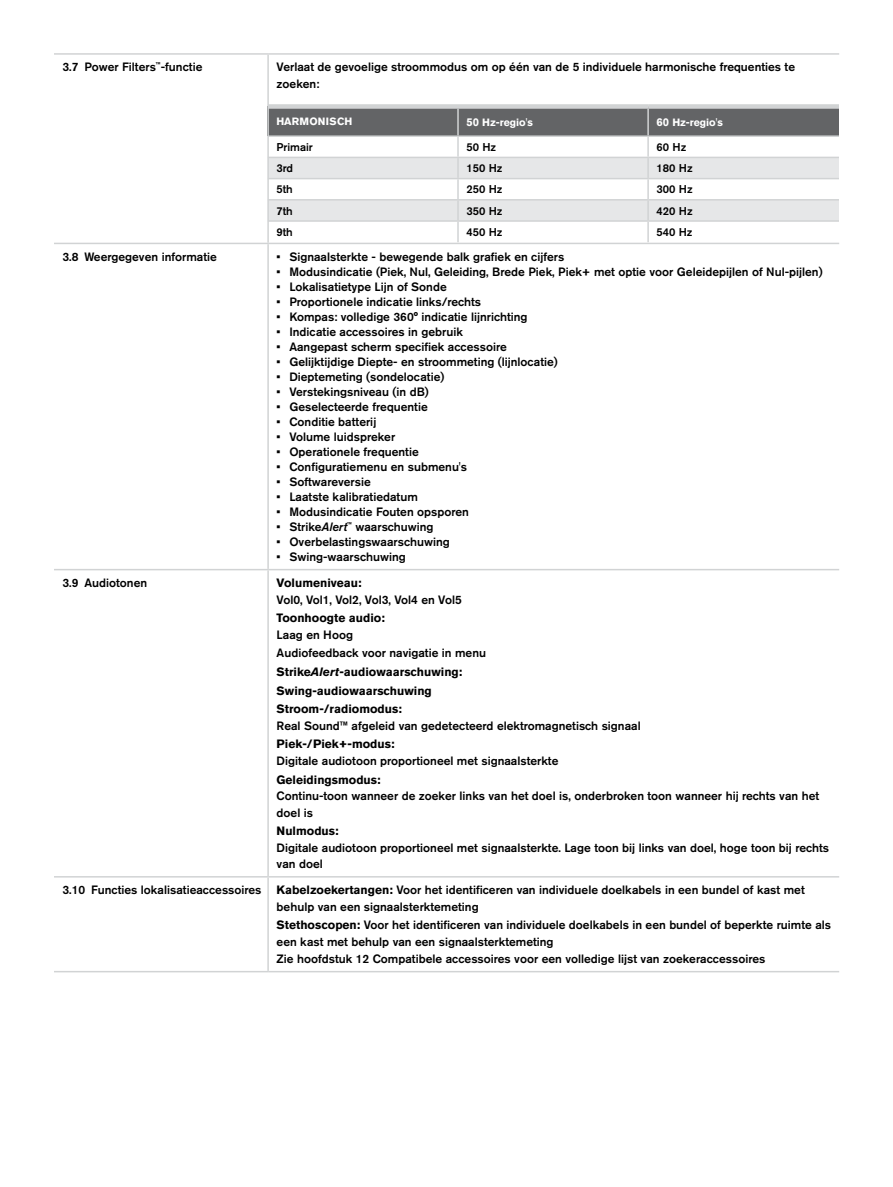
<style>
.page{position:relative;width:893px;height:1187px;background:#fff}
.page>*{position:absolute;margin:0;border:0;box-sizing:border-box;transform-origin:0 0}
.t1{font:500 12px/16.5px "Akzidenz Grotesk BE";color:#000}
.t2{font:700 12px/18.6px "Akzidenz Grotesk BE";color:#000}
.t3{font:500 11.25px "Akzidenz Grotesk BE";color:#000}
.t4{font:700 10.5px "Akzidenz Grotesk BE";color:#fff}
.t5{font:700 10.5px "Akzidenz Grotesk BE";letter-spacing:.02em;color:#fff}
.s1{font-size:11.25px}
.s2{font-style:italic}
.s3{font-weight:500}
.s4{font-weight:700}
</style>
<div class="page">
<div style="left:268px;top:106px;width:190px;height:30px;background:#636466"></div>
<div style="left:459px;top:109px;width:380px;height:26px;background:#636466"></div>
<svg style="left:269px;top:158px;width:570px;height:62px"></svg>
<hr style="left:457px;top:109px;width:2px;height:26px;background:#d1d3d4">
<hr style="left:647px;top:109px;width:2px;height:26px;background:#d1d3d4">
<hr style="left:457px;top:137px;width:2px;height:20px;background:#d1d3d4">
<hr style="left:647px;top:137px;width:2px;height:20px;background:#d1d3d4">
<hr style="left:268px;top:157px;width:190px;height:1px;background:#d1d3d4">
<hr style="left:458px;top:157px;width:190px;height:1px;background:#d1d3d4">
<hr style="left:457px;top:158px;width:2px;height:20px;background:#d1d3d4">
<hr style="left:648px;top:157px;width:191px;height:1px;background:#d1d3d4">
<hr style="left:647px;top:158px;width:2px;height:20px;background:#d1d3d4">
<hr style="left:268px;top:178px;width:190px;height:1px;background:#d1d3d4">
<hr style="left:458px;top:178px;width:190px;height:1px;background:#d1d3d4">
<hr style="left:457px;top:179px;width:2px;height:20px;background:#d1d3d4">
<hr style="left:648px;top:178px;width:191px;height:1px;background:#d1d3d4">
<hr style="left:647px;top:179px;width:2px;height:20px;background:#d1d3d4">
<hr style="left:268px;top:199px;width:190px;height:1px;background:#d1d3d4">
<hr style="left:458px;top:199px;width:190px;height:1px;background:#d1d3d4">
<hr style="left:457px;top:200px;width:2px;height:20px;background:#d1d3d4">
<hr style="left:648px;top:199px;width:191px;height:1px;background:#d1d3d4">
<hr style="left:647px;top:200px;width:2px;height:20px;background:#d1d3d4">
<hr style="left:268px;top:220px;width:190px;height:2px;background:#d1d3d4">
<hr style="left:458px;top:220px;width:190px;height:2px;background:#d1d3d4">
<hr style="left:457px;top:222px;width:2px;height:20px;background:#d1d3d4">
<hr style="left:648px;top:220px;width:191px;height:2px;background:#d1d3d4">
<hr style="left:647px;top:222px;width:2px;height:20px;background:#d1d3d4">
<hr style="left:268px;top:135px;width:190px;height:2px;background:#d1d3d4">
<hr style="left:458px;top:135px;width:190px;height:2px;background:#d1d3d4">
<hr style="left:648px;top:135px;width:191px;height:2px;background:#d1d3d4">
<div style="left:268px;top:104px;width:190px;height:5px;background:#d1d3d4"></div>
<div style="left:458px;top:104px;width:190px;height:5px;background:#d1d3d4"></div>
<div style="left:648px;top:104px;width:191px;height:5px;background:#d1d3d4"></div>
<hr style="left:54px;top:53px;width:214px;height:2px;background:#d1d3d4">
<hr style="left:268px;top:53px;width:571px;height:2px;background:#d1d3d4">
<hr style="left:267px;top:55px;width:2px;height:188px;background:#d1d3d4">
<hr style="left:54px;top:243px;width:214px;height:1px;background:#d1d3d4">
<hr style="left:268px;top:243px;width:571px;height:1px;background:#d1d3d4">
<hr style="left:267px;top:244px;width:2px;height:325px;background:#d1d3d4">
<hr style="left:54px;top:569px;width:214px;height:1px;background:#d1d3d4">
<hr style="left:268px;top:569px;width:571px;height:1px;background:#d1d3d4">
<hr style="left:267px;top:570px;width:2px;height:306px;background:#d1d3d4">
<hr style="left:54px;top:876px;width:214px;height:1px;background:#d1d3d4">
<hr style="left:268px;top:876px;width:571px;height:1px;background:#d1d3d4">
<hr style="left:267px;top:877px;width:2px;height:93px;background:#d1d3d4">
<hr style="left:54px;top:970px;width:214px;height:2px;background:#d1d3d4">
<hr style="left:268px;top:970px;width:571px;height:2px;background:#d1d3d4">
<p class="t1" style="left:63px;top:59px;width:141px">3.7 Power Filters<sup>™</sup>-functie</p>
<p class="t1" style="left:277px;top:59px;width:520px">Verlaat de gevoelige stroommodus om op één van de 5 individuele harmonische frequenties te zoeken:</p>
<p class="t5" style="left:276px;top:115px;width:77px">HARMONISCH</p>
<p class="t4" style="left:466px;top:116px;width:68px"><span class="s1">50</span> Hz-regio's</p>
<p class="t4" style="left:657px;top:116px;width:68px"><span class="s1">60</span> Hz-regio's</p>
<p class="t3" style="left:276px;top:140px;width:38px">Primair</p>
<p class="t3" style="left:466px;top:140px;width:31px">50 Hz</p>
<p class="t3" style="left:657px;top:140px;width:31px">60 Hz</p>
<p class="t3" style="left:276px;top:161px;width:18px">3rd</p>
<p class="t3" style="left:466px;top:161px;width:38px">150 Hz</p>
<p class="t3" style="left:657px;top:161px;width:38px">180 Hz</p>
<p class="t3" style="left:276px;top:182px;width:18px">5th</p>
<p class="t3" style="left:466px;top:182px;width:38px">250 Hz</p>
<p class="t3" style="left:657px;top:182px;width:38px">300 Hz</p>
<p class="t3" style="left:276px;top:204px;width:18px">7th</p>
<p class="t3" style="left:466px;top:204px;width:38px">350 Hz</p>
<p class="t3" style="left:657px;top:204px;width:38px">420 Hz</p>
<p class="t3" style="left:276px;top:225px;width:18px">9th</p>
<p class="t3" style="left:466px;top:225px;width:38px">450 Hz</p>
<p class="t3" style="left:657px;top:225px;width:38px">540 Hz</p>
<p class="t1" style="left:62px;top:248px;width:156px">3.8 Weergegeven informatie</p>
<p class="t1" style="left:277px;top:248px;width:289px">• Signaalsterkte - bewegende balk grafiek en cijfers</p>
<p class="t1" style="left:277px;top:263px;width:548px">• Modusindicatie (Piek, Nul, Geleiding, Brede Piek, Piek+ met optie voor Geleidepijlen of Nul-pijlen)</p>
<p class="t1" style="left:277px;top:278px;width:172px">• Lokalisatietype Lijn of Sonde</p>
<p class="t1" style="left:277px;top:293px;width:206px">• Proportionele indicatie links/rechts</p>
<p class="t1" style="left:277px;top:308px;width:252px">• Kompas: volledige 360° indicatie lijnrichting</p>
<p class="t1" style="left:277px;top:323px;width:188px">• Indicatie accessoires in gebruik</p>
<p class="t1" style="left:277px;top:338px;width:232px">• Aangepast scherm specifiek accessoire</p>
<p class="t1" style="left:277px;top:353px;width:283px">• Gelijktijdige Diepte- en stroommeting (lijnlocatie)</p>
<p class="t1" style="left:277px;top:368px;width:169px">• Dieptemeting (sondelocatie)</p>
<p class="t1" style="left:277px;top:383px;width:154px">• Verstekingsniveau (in dB)</p>
<p class="t1" style="left:277px;top:398px;width:153px">• Geselecteerde frequentie</p>
<p class="t1" style="left:277px;top:413px;width:101px">• Conditie batterij</p>
<p class="t1" style="left:277px;top:428px;width:120px">• Volume luidspreker</p>
<p class="t1" style="left:277px;top:443px;width:144px">• Operationele frequentie</p>
<p class="t1" style="left:277px;top:458px;width:192px">• Configuratiemenu en submenu's</p>
<p class="t1" style="left:277px;top:473px;width:96px">• Softwareversie</p>
<p class="t1" style="left:277px;top:488px;width:143px">• Laatste kalibratiedatum</p>
<p class="t1" style="left:277px;top:503px;width:194px">• Modusindicatie Fouten opsporen</p>
<p class="t1" style="left:277px;top:518px;width:158px">• Strike<span class="s2">Alert</span><sup>™</sup> waarschuwing</p>
<p class="t1" style="left:277px;top:533px;width:175px">• Overbelastingswaarschuwing</p>
<p class="t1" style="left:277px;top:548px;width:131px">• Swing-waarschuwing</p>
<p class="t1" style="left:63px;top:574px;width:86px">3.9 Audiotonen</p>
<p class="t2" style="left:277px;top:573px;width:87px">Volumeniveau:</p>
<p class="t1" style="left:277px;top:591px;width:187px">Vol0, Vol1, Vol2, Vol3, Vol4 en Vol5</p>
<p class="t2" style="left:277px;top:608px;width:110px">Toonhoogte audio:</p>
<p class="t2" style="left:277px;top:625px;width:211px"><span class="s3">Laag en Hoog<br>Audiofeedback voor navigatie in menu<br></span>Strike<span class="s2">Alert</span>-audiowaarschuwing:<br>Swing-audiowaarschuwing<br>Stroom-/radiomodus:</p>
<p class="t1" style="left:277px;top:717px;width:366px">Real Sound™ afgeleid van gedetecteerd elektromagnetisch signaal</p>
<p class="t2" style="left:277px;top:735px;width:119px">Piek-/Piek+-modus:</p>
<p class="t1" style="left:277px;top:752px;width:283px">Digitale audiotoon proportioneel met signaalsterkte</p>
<p class="t2" style="left:277px;top:770px;width:106px">Geleidingsmodus:</p>
<p class="t1" style="left:277px;top:787px;width:544px">Continu-toon wanneer de zoeker links van het doel is, onderbroken toon wanneer hij rechts van het doel is</p>
<p class="t2" style="left:277px;top:821px;width:64px">Nulmodus:</p>
<p class="t1" style="left:277px;top:839px;width:554px">Digitale audiotoon proportioneel met signaalsterkte. Lage toon bij links van doel, hoge toon bij rechts van doel</p>
<p class="t1" style="left:63px;top:881px;width:201px">3.10 Functies lokalisatieaccessoires</p>
<p class="t1" style="left:277px;top:881px;width:530px"><span class="s4">Kabelzoekertangen:</span> Voor het identificeren van individuele doelkabels in een bundel of kast met behulp van een signaalsterktemeting</p>
<p class="t1" style="left:277px;top:916px;width:556px"><span class="s4">Stethoscopen:</span> Voor het identificeren van individuele doelkabels in een bundel of beperkte ruimte als een kast met behulp van een signaalsterktemeting<br>Zie hoofdstuk 12 Compatibele accessoires voor een volledige lijst van zoekeraccessoires</p>
</div>
